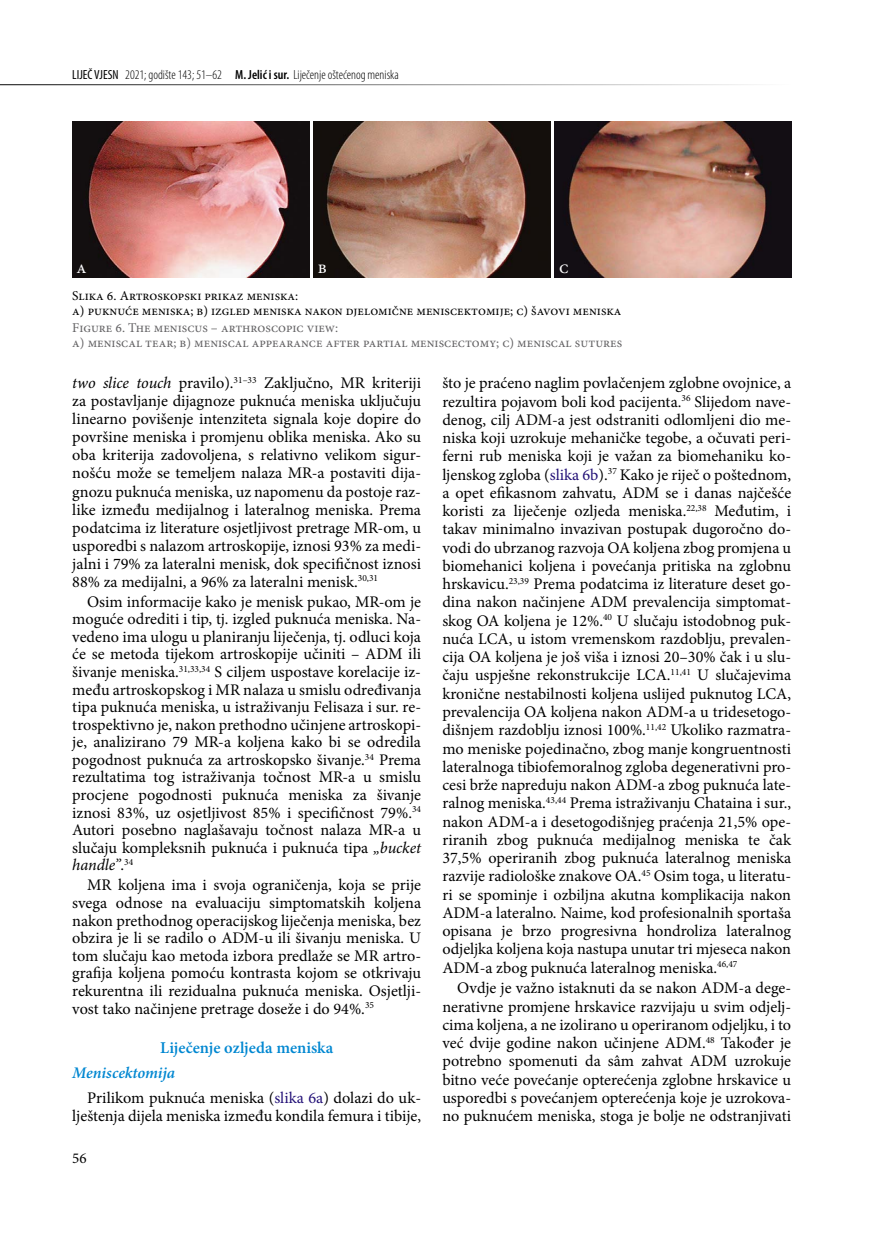
<style>
.page{position:relative;width:872px;height:1234px;background:#fff}
.page>*{position:absolute;margin:0;border:0;box-sizing:border-box;transform-origin:0 0}
.t1{font:18px "Minion Pro";color:#fff}
.t2{font:600 16.5px "Minion Pro";color:#0087d1}
.t3{font:16.2px/18.3px "Minion Pro";color:#000;text-align:justify}
.t4{font:15px "Minion Pro";color:#000}
.t5{font:13.5px/15px "Minion Pro";color:#646365}
.t6{font:13.5px/15px "Minion Pro";color:#000}
.t7{font:300 condensed 13.2px "Myriad Pro";color:#000}
.s1{font-weight:400}
.s2{font-weight:600}
.s3{font-style:italic}
.s4{font-weight:600;font-style:italic;color:#0087d1}
.s5{color:#231177}
</style>
<div class="page">
<hr style="left:0;top:84px;width:791px;height:1px;background:#000">
<img style="left:72px;top:121px;width:237px;height:156px">
<img style="left:313px;top:121px;width:237px;height:156px">
<img style="left:555px;top:121px;width:236px;height:156px">
<p class="t7" style="left:72px;top:67px;width:328px"><span class="s1">LIJEČ VJESN</span> 2021; godište 143; 51–62 <span class="s2">M. Jelić i sur.</span> Liječenje oštećenog meniska</p>
<p class="t1" style="left:77px;top:255px;width:12px">a</p>
<p class="t1" style="left:318px;top:255px;width:11px">b</p>
<p class="t1" style="left:559px;top:255px;width:11px">c</p>
<p class="t6" style="left:72px;top:288px;width:550px">Slika 6. Artroskopski prikaz meniska:<br>a) puknuće meniska; b) izgled meniska nakon djelomične meniscektomije; c) šavovi meniska</p>
<p class="t5" style="left:72px;top:320px;width:551px">Figure 6. The meniscus – arthroscopic view:<br>a) meniscal tear; b) meniscal appearance after partial meniscectomy; c) meniscal sutures</p>
<p class="t3" style="left:72px;top:374px;width:350px"><span class="s3">two slice touch</span> pravilo).<sup>31–33</sup> Zaključno, MR kriteriji za postavljanje dijagnoze puknuća meniska uključuju linearno povišenje intenziteta signala koje dopire do površine meniska i promjenu oblika meniska. Ako su oba kriterija zadovoljena, s relativno velikom sigur&shy;nošću može se temeljem nalaza MR-a postaviti dija&shy;gnozu puknuća meniska, uz napomenu da postoje raz&shy;like između medijalnog i lateralnog meniska. Prema podatcima iz literature osjetljivost pretrage MR-om, u usporedbi s nalazom artroskopije, iznosi 93% za medi&shy;jalni i 79% za lateralni menisk, dok specifičnost iznosi 88% za medijalni, a 96% za lateralni menisk.<sup>30,31</sup></p>
<p class="t3" style="left:72px;top:592px;width:351px;line-height:17.5px;text-indent:15px">Osim informacije kako je menisk pukao, MR-om je moguće odrediti i tip, tj. izgled puknuća meniska. Na&shy;vedeno ima ulogu u planiranju liječenja, tj. odluci koja će se metoda tijekom artroskopije učiniti – ADM ili šivanje meniska.<sup>31,33,34</sup> S ciljem uspostave korelacije iz&shy;među artroskopskog i MR nalaza u smislu određivanja tipa puknuća meniska, u istraživanju Felisaza i sur. re&shy;trospektivno je, nakon prethodno učinjene artroskopi&shy;je, analizirano 79 MR-a koljena kako bi se odredila pogodnost puknuća za artroskopsko šivanje.<sup>34</sup> Prema rezultatima tog istraživanja točnost MR-a u smislu procjene pogodnosti puknuća meniska za šivanje iznosi 83%, uz osjetljivost 85% i specifičnost 79%.<sup>34<br></sup>Autori posebno naglašavaju točnost nalaza MR-a u slučaju kompleksnih puknuća i puknuća tipa <span class="s3">„bucket handle”</span>.<sup>34</sup></p>
<p class="t3" style="left:72px;top:876px;width:350px;line-height:17.5px;text-indent:15px">MR koljena ima i svoja ograničenja, koja se prije svega odnose na evaluaciju simptomatskih koljena nakon prethodnog operacijskog liječenja meniska, bez obzira je li se radilo o ADM-u ili šivanju meniska. U tom slučaju kao metoda izbora predlaže se MR artro&shy;grafija koljena pomoću kontrasta kojom se otkrivaju rekurentna ili rezidualna puknuća meniska. Osjetlji&shy;vost tako načinjene pretrage doseže i do 94%.<sup>35</sup></p>
<p class="t2" style="left:160px;top:1036px;width:175px">Liječenje ozljeda meniska</p>
<p class="t3" style="left:87px;top:1060px;width:335px;line-height:24.9px;text-indent:-15px"><span class="s4">Meniscektomija<br></span>Prilikom puknuća meniska (<span class="s5">slika 6a</span>) dolazi do uk-</p>
<p class="t3" style="left:72px;top:1106px;width:350px">lještenja dijela meniska između kondila femura i tibije,</p>
<p class="t4" style="left:72px;top:1147px;width:16px">56</p>
<p class="t3" style="left:442px;top:374px;width:350px">što je praćeno naglim povlačenjem zglobne ovojnice, a rezultira pojavom boli kod pacijenta.<sup>36</sup> Slijedom nave&shy;denog, cilj ADM-a jest odstraniti odlomljeni dio me&shy;niska koji uzrokuje mehaničke tegobe, a očuvati peri&shy;ferni rub meniska koji je važan za biomehaniku ko&shy;ljenskog zgloba (<span class="s5">slika 6b</span>).<sup>37</sup> Kako je riječ o poštednom, a opet efikasnom zahvatu, ADM se i danas najčešće koristi za liječenje ozljeda meniska.<sup>22,38</sup> Međutim, i takav minimalno invazivan postupak dugoročno do&shy;vodi do ubrzanog razvoja OA koljena zbog promjena u biomehanici koljena i povećanja pritiska na zglobnu hrskavicu.<sup>23,39</sup> Prema podatcima iz literature deset go&shy;dina nakon načinjene ADM prevalencija simptomat&shy;skog OA koljena je 12%.<sup>40</sup> U slučaju istodobnog puk&shy;nuća LCA, u istom vremenskom razdoblju, prevalen&shy;cija OA koljena je još viša i iznosi 20–30% čak i u slu&shy;čaju uspješne rekonstrukcije LCA.<sup>11,41</sup> U slučajevima kronične nestabilnosti koljena uslijed puknutog LCA, prevalencija OA koljena nakon ADM-a u tridesetogo&shy;dišnjem razdoblju iznosi 100%.<sup>11,42</sup> Ukoliko razmatra&shy;mo meniske pojedinačno, zbog manje kongruentnosti lateralnoga tibiofemoralnog zgloba degenerativni pro&shy;cesi brže napreduju nakon ADM-a zbog puknuća late&shy;ralnog meniska.<sup>43,44</sup> Prema istraživanju Chataina i sur., nakon ADM-a i desetogodišnjeg praćenja 21,5% ope&shy;riranih zbog puknuća medijalnog meniska te čak 37,5% operiranih zbog puknuća lateralnog meniska razvije radiološke znakove OA.<sup>45</sup> Osim toga, u literatu&shy;ri se spominje i ozbiljna akutna komplikacija nakon ADM-a lateralno. Naime, kod profesionalnih sportaša opisana je brzo progresivna hondroliza lateralnog odjeljka koljena koja nastupa unutar tri mjeseca nakon ADM-a zbog puknuća lateralnog meniska.<sup>46,47</sup></p>
<p class="t3" style="left:442px;top:978px;width:350px;text-indent:15px">Ovdje je važno istaknuti da se nakon ADM-a dege&shy;nerativne promjene hrskavice razvijaju u svim odjelj&shy;cima koljena, a ne izolirano u operiranom odjeljku, i to već dvije godine nakon učinjene ADM.<sup>48</sup> Također je potrebno spomenuti da sâm zahvat ADM uzrokuje bitno veće povećanje opterećenja zglobne hrskavice u usporedbi s povećanjem opterećenja koje je uzrokova&shy;no puknućem meniska, stoga je bolje ne odstranjivati</p>
</div>
